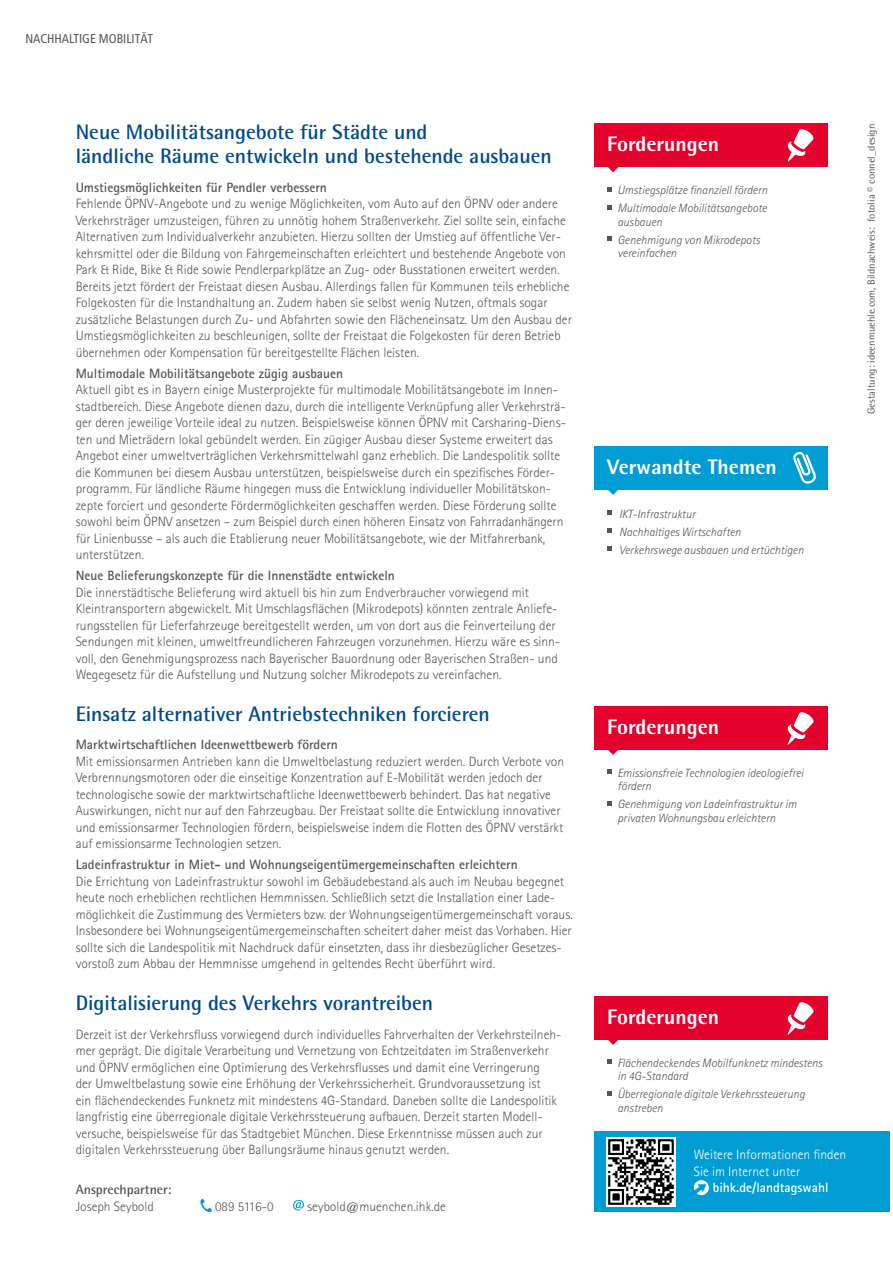
<style>
.page{position:relative;width:893px;height:1263px;background:#fff}
.page>*{position:absolute;margin:0;border:0;box-sizing:border-box;transform-origin:0 0}
.t1{font:700 21px/24px "Rotis Semi Sans";color:#004a8b}
.t2{font:800 21px "Rotis Semi Sans";color:#fff}
.t3{font:300 13.5px/16.5px "Rotis Sans Serif";color:#565655}
.t4{font:700 13.5px "Rotis Sans Serif";color:#565655}
.t5{font:300 13.5px/16.5px "Rotis Sans Serif";color:#fff}
.t6{font:700 13.5px "Rotis Sans Serif";color:#fff}
.t7{font:700 13.5px "Rotis Semi Sans";color:#565655}
.t8{font:condensed 12.75px "Frutiger";color:#565655}
.t9{font:italic 300 12px/18px "Rotis Sans Serif";color:#565655}
.t10{font:10.5px "Rotis Semi Sans";color:#565655}
</style>
<div class="page">
<div style="left:594px;top:123px;width:234px;height:44px;background:#e4012b"></div>
<svg style="left:608px;top:167px;width:11px;height:5px"></svg>
<svg style="left:787px;top:129px;width:26px;height:33px"></svg>
<svg style="left:607px;top:187px;width:4px;height:4px"></svg>
<svg style="left:607px;top:205px;width:4px;height:4px"></svg>
<svg style="left:607px;top:236px;width:4px;height:5px"></svg>
<div style="left:594px;top:706px;width:234px;height:43px;background:#e4012b"></div>
<svg style="left:607px;top:749px;width:12px;height:6px"></svg>
<svg style="left:787px;top:712px;width:26px;height:33px"></svg>
<svg style="left:607px;top:769px;width:4px;height:5px"></svg>
<svg style="left:607px;top:801px;width:4px;height:4px"></svg>
<div style="left:594px;top:446px;width:234px;height:43px;background:#009dd4"></div>
<svg style="left:607px;top:489px;width:12px;height:6px"></svg>
<svg style="left:607px;top:510px;width:4px;height:5px"></svg>
<svg style="left:607px;top:528px;width:4px;height:5px"></svg>
<svg style="left:607px;top:546px;width:4px;height:5px"></svg>
<svg style="left:793px;top:452px;width:23px;height:32px"></svg>
<div style="left:594px;top:1132px;width:296px;height:80px;background:#009dd4"></div>
<img style="left:694px;top:1180px;width:15px;height:15px;border-radius:8px">
<img style="left:606px;top:1137px;width:70px;height:69px">
<div style="left:594px;top:996px;width:234px;height:43px;background:#e4012b"></div>
<svg style="left:607px;top:1039px;width:12px;height:6px"></svg>
<svg style="left:787px;top:1002px;width:26px;height:33px"></svg>
<svg style="left:607px;top:1059px;width:4px;height:5px"></svg>
<svg style="left:607px;top:1091px;width:4px;height:4px"></svg>
<svg style="left:200px;top:1199px;width:12px;height:13px"></svg>
<svg style="left:293px;top:1200px;width:11px;height:10px"></svg>
<p class="t8" style="left:26px;top:31px;width:129px">NACHHALTIGE MOBILITÄT</p>
<h1 class="t1" style="left:76px;top:120px;width:477px">Neue Mobilitätsangebote für Städte und<br>ländliche Räume entwickeln und bestehende ausbauen</h1>
<p class="t4" style="left:76px;top:179px;width:253px">Umstiegsmöglichkeiten für Pendler verbessern</p>
<p class="t3" style="left:76px;top:195px;width:498px">Fehlende ÖPNV-Angebote und zu wenige Möglichkeiten, vom Auto auf den ÖPNV oder andere Verkehrsträger umzusteigen, führen zu unnötig hohem Straßenverkehr. Ziel sollte sein, einfache Alternativen zum Individualverkehr anzubieten. Hierzu sollten der Umstieg auf öffentliche Ver&shy;kehrsmittel oder die Bildung von Fahrgemeinschaften erleichtert und bestehende Angebote von Park &amp; Ride, Bike &amp; Ride sowie Pendlerparkplätze an Zug- oder Busstationen erweitert werden.<br>Bereits jetzt fördert der Freistaat diesen Ausbau. Allerdings fallen für Kommunen teils erhebliche Folgekosten für die Instandhaltung an. Zudem haben sie selbst wenig Nutzen, oftmals sogar zusätzliche Belastungen durch Zu- und Abfahrten sowie den Flächeneinsatz. Um den Ausbau der Umstiegsmöglichkeiten zu beschleunigen, sollte der Freistaat die Folgekosten für deren Betrieb übernehmen oder Kompensation für bereitgestellte Flächen leisten.</p>
<p class="t4" style="left:76px;top:365px;width:269px">Multimodale Mobilitätsangebote zügig ausbauen</p>
<p class="t3" style="left:76px;top:381px;width:492px">Aktuell gibt es in Bayern einige Musterprojekte für multimodale Mobilitätsangebote im Innen&shy;stadtbereich. Diese Angebote dienen dazu, durch die intelligente Verknüpfung aller Verkehrsträ&shy;ger deren jeweilige Vorteile ideal zu nutzen. Beispielsweise können ÖPNV mit Carsharing-Diens&shy;ten und Mieträdern lokal gebündelt werden. Ein zügiger Ausbau dieser Systeme erweitert das Angebot einer umweltverträglichen Verkehrsmittelwahl ganz erheblich. Die Landespolitik sollte die Kommunen bei diesem Ausbau unterstützen, beispielsweise durch ein spezifisches Förder&shy;programm. Für ländliche Räume hingegen muss die Entwicklung individueller Mobilitätskon&shy;zepte forciert und gesonderte Fördermöglichkeiten geschaffen werden. Diese Förderung sollte sowohl beim ÖPNV ansetzen – zum Beispiel durch einen höheren Einsatz von Fahrradanhängern für Linienbusse – als auch die Etablierung neuer Mobilitätsangebote, wie der Mitfahrerbank, unterstützen.</p>
<p class="t4" style="left:76px;top:567px;width:321px">Neue Belieferungskonzepte für die Innenstädte entwickeln</p>
<p class="t3" style="left:76px;top:584px;width:486px">Die innerstädtische Belieferung wird aktuell bis hin zum Endverbraucher vorwiegend mit Kleintransportern abgewickelt. Mit Umschlagsflächen (Mikrodepots) könnten zentrale Anliefe&shy;rungsstellen für Lieferfahrzeuge bereitgestellt werden, um von dort aus die Feinverteilung der Sendungen mit kleinen, umweltfreundlicheren Fahrzeugen vorzunehmen. Hierzu wäre es sinn&shy;voll, den Genehmigungsprozess nach Bayerischer Bauordnung oder Bayerischen Straßen- und Wegegesetz für die Aufstellung und Nutzung solcher Mikrodepots zu vereinfachen.</p>
<h1 class="t1" style="left:76px;top:701px;width:416px">Einsatz alternativer Antriebstechniken forcieren</h1>
<p class="t4" style="left:76px;top:736px;width:264px">Marktwirtschaftlichen Ideenwettbewerb fördern</p>
<p class="t3" style="left:76px;top:753px;width:490px">Mit emissionsarmen Antrieben kann die Umweltbelastung reduziert werden. Durch Verbote von Verbrennungsmotoren oder die einseitige Konzentration auf E-Mobilität werden jedoch der technologische sowie der marktwirtschaftliche Ideenwettbewerb behindert. Das hat negative Auswirkungen, nicht nur auf den Fahrzeugbau. Der Freistaat sollte die Entwicklung innovativer und emissionsarmer Technologien fördern, beispielsweise indem die Flotten des ÖPNV verstärkt auf emissionsarme Technologien setzen.</p>
<p class="t4" style="left:76px;top:856px;width:443px">Ladeinfrastruktur in Miet- und Wohnungseigentümergemeinschaften erleichtern</p>
<p class="t3" style="left:76px;top:873px;width:499px">Die Errichtung von Ladeinfrastruktur sowohl im Gebäudebestand als auch im Neubau begegnet heute noch erheblichen rechtlichen Hemmnissen. Schließlich setzt die Installation einer Lade&shy;möglichkeit die Zustimmung des Vermieters bzw. der Wohnungseigentümergemeinschaft voraus.<br>Insbesondere bei Wohnungseigentümergemeinschaften scheitert daher meist das Vorhaben. Hier sollte sich die Landespolitik mit Nachdruck dafür einsetzten, dass ihr diesbezüglicher Gesetzes&shy;vorstoß zum Abbau der Hemmnisse umgehend in geltendes Recht überführt wird.</p>
<h1 class="t1" style="left:76px;top:991px;width:359px">Digitalisierung des Verkehrs vorantreiben</h1>
<p class="t3" style="left:76px;top:1026px;width:487px">Derzeit ist der Verkehrsfluss vorwiegend durch individuelles Fahrverhalten der Verkehrsteilneh&shy;mer geprägt. Die digitale Verarbeitung und Vernetzung von Echtzeitdaten im Straßenverkehr und ÖPNV ermöglichen eine Optimierung des Verkehrsflusses und damit eine Verringerung<br>der Umweltbelastung sowie eine Erhöhung der Verkehrssicherheit. Grundvoraussetzung ist<br>ein flächendeckendes Funknetz mit mindestens 4G-Standard. Daneben sollte die Landespolitik langfristig eine überregionale digitale Verkehrssteuerung aufbauen. Derzeit starten Modell&shy;versuche, beispielsweise für das Stadtgebiet München. Diese Erkenntnisse müssen auch zur digitalen Verkehrssteuerung über Ballungsräume hinaus genutzt werden.</p>
<p class="t7" style="left:76px;top:1181px;width:98px">Ansprechpartner:</p>
<p class="t3" style="left:76px;top:1198px;width:80px">Joseph Seybold</p>
<p class="t3" style="left:215px;top:1198px;width:60px">089 5116-0</p>
<p class="t3" style="left:307px;top:1198px;width:140px">seybold@muenchen.ihk.de</p>
<h1 class="t2" style="left:607px;top:131px;width:114px">Forderungen</h1>
<p class="t9" style="left:617px;top:181px;width:151px">Umstiegsplätze finanziell fördern<br>Multimodale Mobilitätsangebote</p>
<p class="t9" style="left:617px;top:213px;width:144px">ausbauen<br>Genehmigung von Mikrodepots</p>
<p class="t9" style="left:617px;top:244px;width:61px">vereinfachen</p>
<h1 class="t2" style="left:607px;top:453px;width:171px">Verwandte Themen</h1>
<p class="t9" style="left:619px;top:505px;width:186px">IKT-Infrastruktur<br>Nachhaltiges Wirtschaften<br>Verkehrswege ausbauen und ertüchtigen</p>
<p class="t10" style="left:865px;top:414px;width:292px;rotate:-90deg">Gestaltung: ideenmuehle.com, Bildnachweis: fotolia © connel_design</p>
<h1 class="t2" style="left:607px;top:713px;width:114px">Forderungen</h1>
<p class="t9" style="left:617px;top:766px;width:187px;line-height:13.5px">Emissionsfreie Technologien ideologiefrei fördern</p>
<p class="t9" style="left:617px;top:798px;width:181px;line-height:13.5px">Genehmigung von Ladeinfrastruktur im privaten Wohnungsbau erleichtern</p>
<h1 class="t2" style="left:607px;top:1003px;width:114px">Forderungen</h1>
<p class="t9" style="left:617px;top:1056px;width:206px;line-height:13.5px">Flächendeckendes Mobilfunknetz mindestens in 4G-Standard</p>
<p class="t9" style="left:617px;top:1088px;width:189px;line-height:13.5px">Überregionale digitale Verkehrssteuerung anstreben</p>
<p class="t5" style="left:694px;top:1146px;width:154px">Weitere Informationen finden<br>Sie im Internet unter</p>
<p class="t6" style="left:713px;top:1179px;width:117px">bihk.de/landtagswahl</p>
</div>
